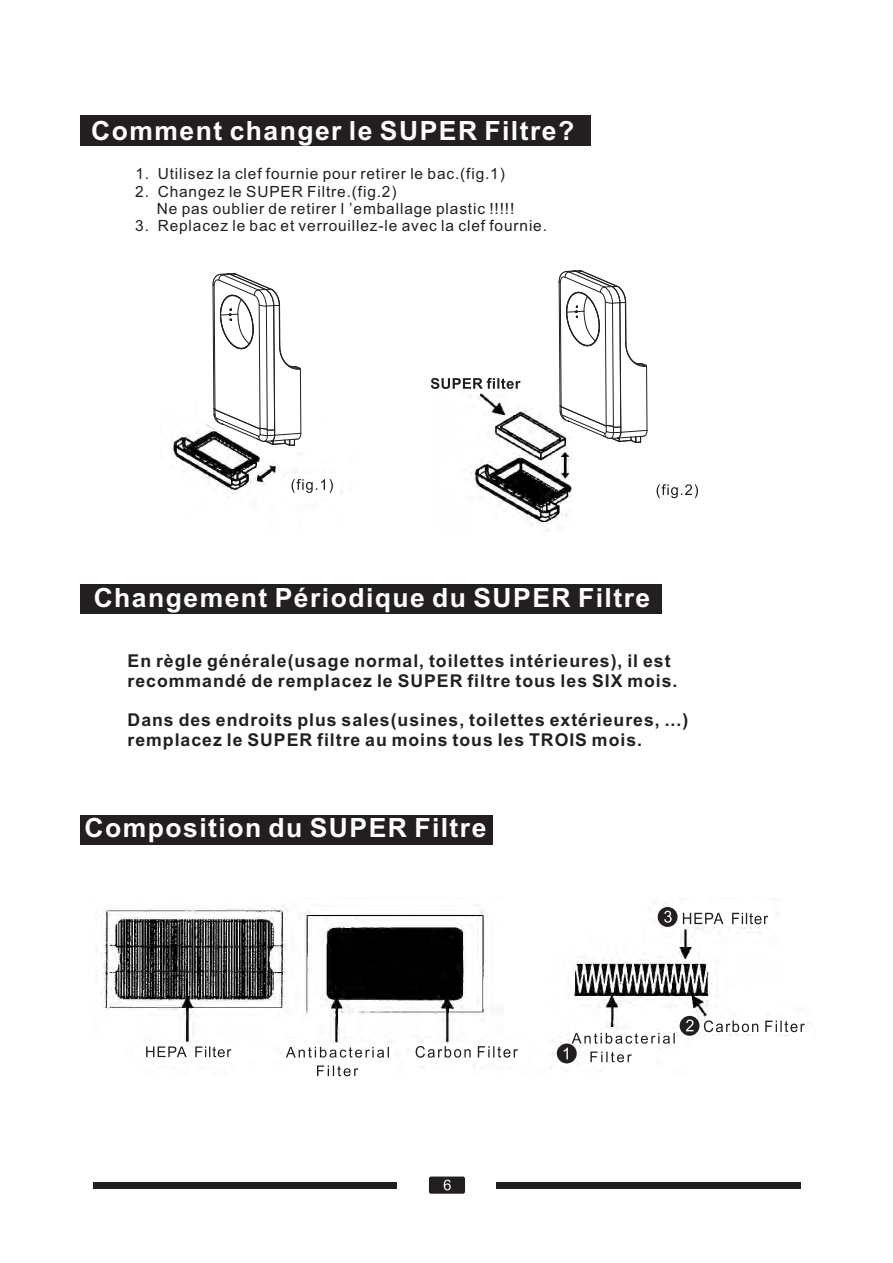
<style>
.page{position:relative;width:893px;height:1263px;background:#fff}
.page>*{position:absolute;margin:0;border:0;box-sizing:border-box;transform-origin:0 0}
.t1{font:700 26.55px "Arial";letter-spacing:.055em;color:#fff}
.t2{font:700 17.7px/19.8px "Arial";letter-spacing:.055em;color:#231f20}
.t3{font:15.45px/17.2px "Arial";letter-spacing:.055em;color:#231f20}
</style>
<div class="page">
<img style="left:182px;top:451px;width:390px;height:75px">
<img style="left:101px;top:903px;width:707px;height:165px">
<div style="left:585px;top:1045px;width:71px;height:22px;background:#fff"></div>
<div style="left:80px;top:115px;width:511px;height:30px;background:#231f20"></div>
<div style="left:285px;top:474px;width:53px;height:25px;background:#fff"></div>
<svg style="left:291px;top:479px;width:42px;height:14px"></svg>
<svg style="left:657px;top:484px;width:41px;height:14px"></svg>
<div style="left:81px;top:584px;width:581px;height:30px;background:#231f20"></div>
<div style="left:80px;top:815px;width:413px;height:30px;background:#231f20"></div>
<div style="left:93px;top:1182px;width:304px;height:6px;background:#231f20"></div>
<div style="left:496px;top:1182px;width:305px;height:6px;background:#231f20"></div>
<div style="left:429px;top:1176px;width:36px;height:18px;background:#231f20;border-radius:2px"></div>
<svg style="left:444px;top:1179px;width:7px;height:11px"></svg>
<div style="left:140px;top:1043px;width:99px;height:19px;background:#fff"></div>
<svg style="left:146px;top:1046px;width:85px;height:11px"></svg>
<div style="left:282px;top:1043px;width:113px;height:38px;background:#fff"></div>
<svg style="left:286px;top:1047px;width:103px;height:29px"></svg>
<div style="left:411px;top:1044px;width:111px;height:20px;background:#fff"></div>
<svg style="left:416px;top:1046px;width:102px;height:12px"></svg>
<div style="left:655px;top:904px;width:118px;height:23px;background:#fff"></div>
<div style="left:658px;top:907px;width:20px;height:20px;background:#231f20;border-radius:50%"></div>
<svg style="left:664px;top:911px;width:8px;height:12px"></svg>
<svg style="left:683px;top:913px;width:85px;height:11px"></svg>
<svg style="left:678px;top:1012px;width:23px;height:27px"></svg>
<div style="left:680px;top:1016px;width:19px;height:20px;background:#231f20;border-radius:50%"></div>
<svg style="left:686px;top:1019px;width:7px;height:12px"></svg>
<div style="left:702px;top:1017px;width:105px;height:17px;background:#fff"></div>
<svg style="left:704px;top:1020px;width:101px;height:12px"></svg>
<div style="left:570px;top:1030px;width:106px;height:15px;background:#fff"></div>
<svg style="left:556px;top:1043px;width:22px;height:25px"></svg>
<svg style="left:171px;top:273px;width:170px;height:188px"></svg>
<svg style="left:431px;top:270px;width:217px;height:181px"></svg>
<div style="left:557px;top:1043px;width:20px;height:20px;background:#231f20;border-radius:50%"></div>
<svg style="left:564px;top:1033px;width:111px;height:29px"></svg>
<h1 class="t1" style="left:91px;top:121px;width:484px">Comment changer le SUPER Filtre?</h1>
<p class="t3" style="left:135px;top:167px;width:371px">1. Utilisez la clef fournie pour retirer le bac.(fig.1)</p>
<p class="t3" style="left:157px;top:184px;width:359px;text-indent:-21px">2. Changez le SUPER Filtre.(fig.2)<br>Ne pas oublier de retirer l ’emballage plastic !!!!!</p>
<p class="t3" style="left:135px;top:219px;width:413px">3. Replacez le bac et verrouillez-le avec la clef fournie.</p>
<h1 class="t1" style="left:94px;top:588px;width:558px">Changement Périodique du SUPER Filtre</h1>
<p class="t2" style="left:128px;top:652px;width:551px">En règle générale(usage normal, toilettes intérieures), il est recommandé de remplacez le SUPER filtre tous les SIX mois.</p>
<p class="t2" style="left:128px;top:712px;width:562px">Dans des endroits plus sales(usines, toilettes extérieures, ...) remplacez le SUPER filtre au moins tous les TROIS mois.</p>
<h1 class="t1" style="left:85px;top:818px;width:403px">Composition du SUPER Filtre</h1>
</div>
